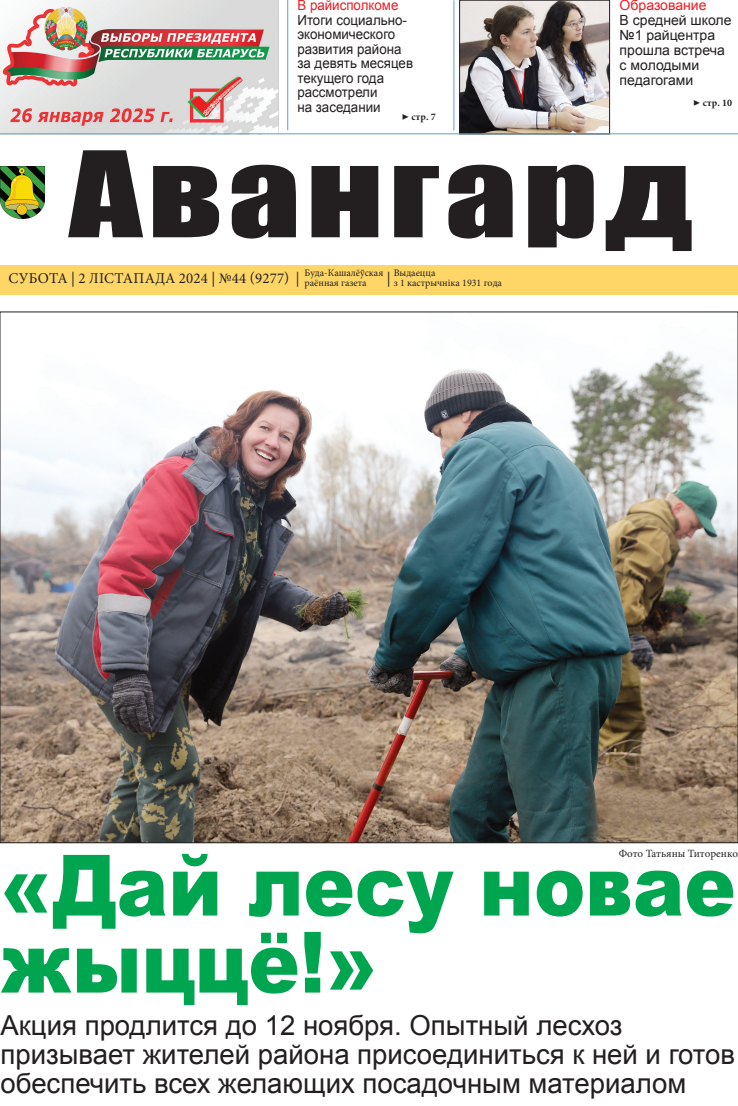
<style>
.page{position:relative;width:738px;height:1106px;background:#fff}
.page>*{position:absolute;margin:0;border:0;box-sizing:border-box;transform-origin:0 0}
.t1{font:110px "Impact";letter-spacing:.04em;color:#231f20;scale:1.31 1}
.t2{font:900 84.7px/77px "Arial";color:#00a54f;scale:.91 1}
.t3{font:27.5px/29px "Arial";color:#231f20}
.t4{font:15px "Minion Pro";letter-spacing:.01em;color:#231f20}
.t5{font:14px/14.5px "Arial";color:#231f20;scale:.95 1}
.t6{font:14px/15px "Arial";color:#231f20}
.t7{font:14px "Arial";color:#ee1d23;scale:.95 1}
.t8{font:14px "Arial";color:#ee1d23}
.t9{font:11px "Minion Pro";color:#231f20}
.t10{font:10px/10px "Minion Pro";color:#231f20}
.t11{font:700 10px "Minion Pro";letter-spacing:.015em;color:#231f20}
.s1{font-size:12px}
</style>
<div class="page">
<img style="left:461px;top:2px;width:146px;height:130px">
<div style="left:459px;top:0;width:150px;height:134px;border:1px solid #231f20"></div>
<img style="left:2px;top:350px;width:733px;height:491px">
<img style="left:0;top:0;width:278px;height:134px">
<div style="left:0;top:265px;width:737px;height:30px;background:#fed667"></div>
<img style="left:0;top:166px;width:44px;height:53px">
<hr style="left:0;top:134px;width:737px;height:1px;background:#5f9dd4">
<hr style="left:453px;top:0;width:1px;height:130px;background:#5f9dd4">
<hr style="left:287px;top:0;width:1px;height:130px;background:#5f9dd4">
<p class="t7" style="left:297px;top:-4px;width:108px">В райисполкоме</p>
<p class="t5" style="left:297px;top:13px;width:123px">Итоги социально&shy;экономического развития района за девять месяцев текущего года рассмотрели<br>на заседании</p>
<p class="t11" style="left:401px;top:110px;width:35px"><span class="s1">▶</span> стр. 7</p>
<p class="t8" style="left:619px;top:-4px;width:88px">Образование</p>
<p class="t6" style="left:619px;top:13px;width:113px">В средней школе №1 райцентра прошла встреча с молодыми педагогами</p>
<p class="t11" style="left:692px;top:96px;width:40px"><span class="s1">▶</span> стр. 10</p>
<h1 class="t1" style="left:69px;top:109px;width:478px">Авангард</h1>
<p class="t4" style="left:9px;top:268px;width:292px">субота | 2 лістапада 2024 | №44 (9277) |</p>
<p class="t4" style="left:386px;top:268px;width:5px">|</p>
<p class="t10" style="left:393px;top:268px;width:110px">Выдаецца<br>з 1 кастрычніка 1931 года</p>
<p class="t10" style="left:304px;top:268px;width:80px">Буда-Кашалёўская раённая газета</p>
<p class="t9" style="left:618px;top:846px;width:121px">Фото Татьяны Титоренко</p>
<h2 class="t2" style="left:1px;top:844px;width:808px">«Дай лесу новае жыццё!»</h2>
<p class="t3" style="left:1px;top:1011px;width:735px">Акция продлится до 12 ноября. Опытный лесхоз призывает жителей района присоединиться к ней и готов обеспечить всех желающих посадочным материалом</p>
</div>
